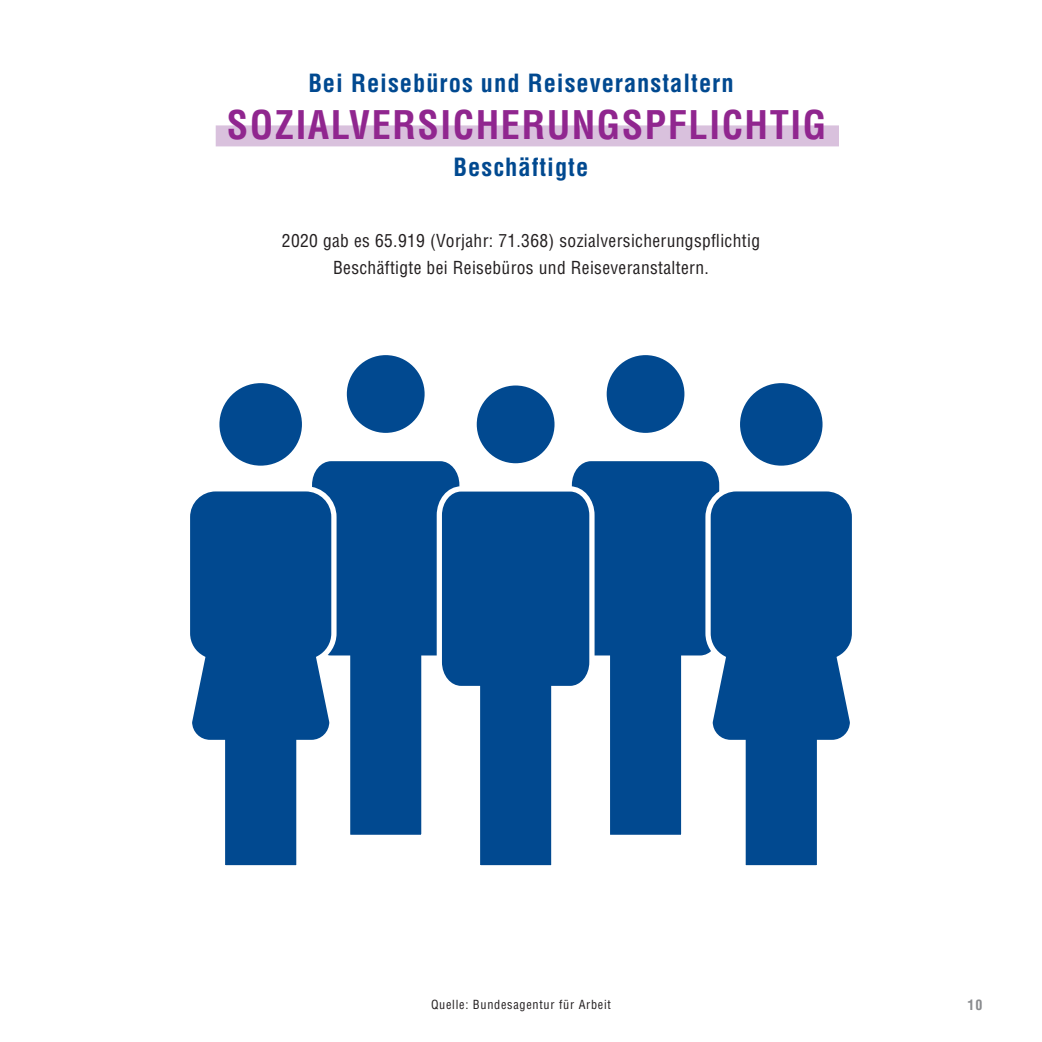
<style>
.page{position:relative;width:1042px;height:1042px;background:#fff}
.page>*{position:absolute;margin:0;border:0;box-sizing:border-box;transform-origin:0 0}
.t1{font:700 condensed 38.5px "Helvetica LT Std";letter-spacing:.04em;color:#90268f}
.t2{font:700 condensed 24.5px "Helvetica LT Std";letter-spacing:.04em;color:#014990}
.t3{font:condensed 17.5px/26.2px "Helvetica LT Std";letter-spacing:.02em;color:#231f20;text-align:center}
.t4{font:700 condensed 14px "Helvetica LT Std";color:#8a8c8f}
.t5{font:condensed 12.25px "Helvetica LT Std";letter-spacing:.06em;color:#231f20}
</style>
<div class="page">
<div style="left:216px;top:125px;width:623px;height:21px;background:#d9c1dd"></div>
<svg style="left:571px;top:461px;width:149px;height:374px"></svg>
<div style="left:604px;top:352px;width:83px;height:83px;background:#014990;border-radius:50%"></div>
<div style="left:601px;top:350px;width:89px;height:88px;border:5px solid #fff;border-radius:50%"></div>
<svg style="left:312px;top:461px;width:148px;height:374px;background:#205f9d"></svg>
<div style="left:344px;top:352px;width:83px;height:83px;background:#014990;border-radius:50%"></div>
<div style="left:341px;top:350px;width:89px;height:88px;border:5px solid #fff;border-radius:50%"></div>
<div style="left:737px;top:380px;width:88px;height:88px;background:#014990;border-radius:50%"></div>
<div style="left:735px;top:378px;width:93px;height:93px;border:5px solid #fff;border-radius:50%"></div>
<svg style="left:703px;top:483px;width:149px;height:383px"></svg>
<div style="left:217px;top:380px;width:88px;height:88px;background:#014990;border-radius:50%"></div>
<div style="left:214px;top:378px;width:93px;height:93px;border:5px solid #fff;border-radius:50%"></div>
<svg style="left:190px;top:483px;width:149px;height:383px"></svg>
<svg style="left:434px;top:484px;width:163px;height:382px"></svg>
<div style="left:474px;top:383px;width:83px;height:83px;background:#014990;border-radius:50%"></div>
<div style="left:471px;top:380px;width:89px;height:88px;border:5px solid #fff;border-radius:50%"></div>
<h2 class="t2" style="left:308px;top:68px;width:427px">Bei Reisebüros und Reiseveranstaltern</h2>
<h1 class="t1" style="left:227px;top:101px;width:601px">SOZIALVERSICHERUNGSPFLICHTIG</h1>
<h2 class="t2" style="left:454px;top:151px;width:136px">Beschäftigte</h2>
<p class="t3" style="left:282px;top:228px;width:480px">2020 gab es 65.919 (Vorjahr: 71.368) sozialversicherungspflichtig<br>Beschäftigte bei Reisebüros und Reiseveranstaltern.</p>
<p class="t5" style="left:431px;top:997px;width:181px">Quelle: Bundesagentur für Arbeit</p>
<p class="t4" style="left:967px;top:996px;width:16px">10</p>
</div>
